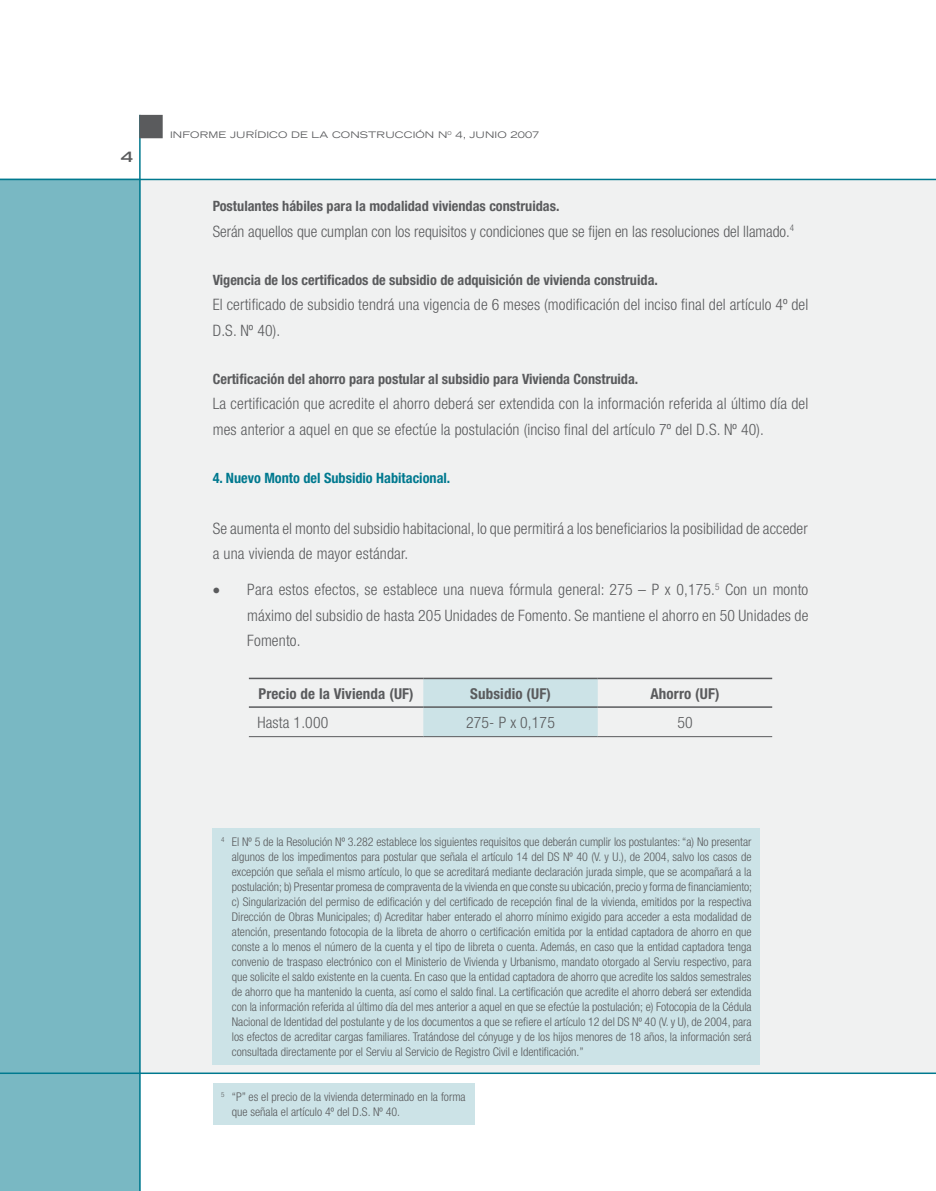
<style>
.page{position:relative;width:936px;height:1191px;background:#fff}
.page>*{position:absolute;margin:0;border:0;box-sizing:border-box;transform-origin:0 0}
.t1{font:300 condensed 15.75px/25.5px "Helvetica Neue";letter-spacing:.01em;color:#5a5b5d}
.t2{font:700 condensed 15px "Helvetica Neue";letter-spacing:.01em;color:#5a5b5d}
.t3{font:700 condensed 14.25px "Helvetica Neue";color:#5a5b5d}
.t4{font:700 condensed 14.25px "Helvetica Neue";color:#00798f}
.t5{font:300 condensed 12px/15px "Helvetica Neue";color:#5a5b5d}
.t6{font:expanded 9px "Trade Gothic LH";letter-spacing:.01em;color:#5a5b5d;scale:1.1 1}
</style>
<div class="page">
<div style="left:6px;top:180px;width:929px;height:892px;background:#f0f1f1"></div>
<div style="left:0;top:180px;width:139px;height:1011px;background:#79b8c3"></div>
<hr style="left:139px;top:115px;width:2px;height:1076px;background:#00798f">
<hr style="left:0;top:179px;width:935px;height:1px;background:#00798f">
<hr style="left:0;top:1072px;width:935px;height:2px;background:#00798f">
<div style="left:140px;top:116px;width:22px;height:21px;background:#5a5b5d"></div>
<div style="left:139px;top:115px;width:24px;height:23px;border:2px solid #5a5b5d"></div>
<svg style="left:935px;top:179px;width:1px;height:895px"></svg>
<div style="left:423px;top:679px;width:174px;height:57px;background:#cce3e7"></div>
<hr style="left:249px;top:677px;width:174px;height:2px;background:#5a5b5d">
<hr style="left:423px;top:677px;width:174px;height:2px;background:#5a5b5d">
<hr style="left:597px;top:677px;width:175px;height:2px;background:#5a5b5d">
<hr style="left:249px;top:706px;width:174px;height:2px;background:#5a5b5d">
<hr style="left:249px;top:736px;width:174px;height:1px;background:#5a5b5d">
<hr style="left:423px;top:706px;width:174px;height:2px;background:#5a5b5d">
<hr style="left:423px;top:736px;width:174px;height:1px;background:#5a5b5d">
<hr style="left:597px;top:706px;width:175px;height:2px;background:#5a5b5d">
<hr style="left:597px;top:736px;width:175px;height:1px;background:#5a5b5d">
<div style="left:213px;top:1083px;width:261px;height:41px;background:#cce3e7"></div>
<div style="left:213px;top:827px;width:547px;height:237px;background:#cce3e7"></div>
<p class="t6" style="left:170px;top:129px;width:9px">INFORME</p>
<p class="t6" style="left:230px;top:129px;width:33px">JURÍDICO</p>
<p class="t6" style="left:291px;top:129px;width:9px">DE</p>
<p class="t6" style="left:311px;top:129px;width:9px">LA</p>
<p class="t6" style="left:332px;top:129px;width:9px">CONSTRUCCIÓN</p>
<p class="t6" style="left:438px;top:129px;width:94px">N <sup>0</sup> 4, JUNIO 2007</p>
<p class="t3" style="left:213px;top:197px;width:348px">Postulantes hábiles para la modalidad viviendas construidas.</p>
<h1 class="t1" style="left:213px;top:218px;width:583px">Serán aquellos que cumplan con los requisitos y condiciones que se fijen en las resoluciones del llamado.<sup>4</sup></h1>
<p class="t3" style="left:213px;top:271px;width:446px">Vigencia de los certificados de subsidio de adquisición de vivienda construida.</p>
<h1 class="t1" style="left:213px;top:291px;width:597px">El certificado de subsidio tendrá una vigencia de 6 meses (modificación del inciso final del artículo 4º del<br>D.S. Nº 40).</h1>
<p class="t3" style="left:213px;top:370px;width:427px">Certificación del ahorro para postular al subsidio para Vivienda Construida.</p>
<h1 class="t1" style="left:213px;top:390px;width:597px">La certificación que acredite el ahorro deberá ser extendida con la información referida al último día del mes anterior a aquel en que se efectúe la postulación (inciso final del artículo 7º del D.S. Nº 40).</h1>
<p class="t4" style="left:213px;top:469px;width:239px">4. Nuevo Monto del Subsidio Habitacional.</p>
<h1 class="t1" style="left:213px;top:515px;width:596px">Se aumenta el monto del subsidio habitacional, lo que permitirá a los beneficiarios la posibilidad de acceder a una vivienda de mayor estándar.</h1>
<h1 class="t1" style="left:247px;top:576px;width:562px;text-align:justify;text-indent:-34px">• Para estos efectos, se establece una nueva fórmula general: 275 – P x 0,175.<sup>5</sup> Con un monto máximo del subsidio de hasta 205 Unidades de Fomento. Se mantiene el ahorro en 50 Unidades de Fomento.</h1>
<p class="t2" style="left:258px;top:684px;width:157px">Precio de la Vivienda (UF)</p>
<p class="t2" style="left:470px;top:684px;width:82px">Subsidio (UF)</p>
<p class="t2" style="left:650px;top:684px;width:71px">Ahorro (UF)</p>
<h1 class="t1" style="left:257px;top:709px;width:72px">Hasta 1.000</h1>
<h1 class="t1" style="left:466px;top:709px;width:90px">275- P x 0,175</h1>
<h1 class="t1" style="left:677px;top:709px;width:17px">50</h1>
<p class="t5" style="left:232px;top:834px;width:521px;text-align:justify;text-indent:-11px"><sup>4</sup> El Nº 5 de la Resolución Nº 3.282 establece los siguientes requisitos que deberán cumplir los postulantes: “a) No presentar algunos de los impedimentos para postular que señala el artículo 14 del DS Nº 40 (V. y U.), de 2004, salvo los casos de excepción que señala el mismo artículo, lo que se acreditará mediante declaración jurada simple, que se acompañará a la postulación; b) Presentar promesa de compraventa de la vivienda en que conste su ubicación, precio y forma de financiamiento; c) Singularización del permiso de edificación y del certificado de recepción final de la vivienda, emitidos por la respectiva Dirección de Obras Municipales; d) Acreditar haber enterado el ahorro mínimo exigido para acceder a esta modalidad de atención, presentando fotocopia de la libreta de ahorro o certificación emitida por la entidad captadora de ahorro en que conste a lo menos el número de la cuenta y el tipo de libreta o cuenta. Además, en caso que la entidad captadora tenga convenio de traspaso electrónico con el Ministerio de Vivienda y Urbanismo, mandato otorgado al Serviu respectivo, para que solicite el saldo existente en la cuenta. En caso que la entidad captadora de ahorro que acredite los saldos semestrales de ahorro que ha mantenido la cuenta, así como el saldo final. La certificación que acredite el ahorro deberá ser extendida con la información referida al último día del mes anterior a aquel en que se efectúe la postulación; e) Fotocopia de la Cédula Nacional de Identidad del postulante y de los documentos a que se refiere el artículo 12 del DS Nº 40 (V. y U), de 2004, para los efectos de acreditar cargas familiares. Tratándose del cónyuge y de los hijos menores de 18 años, la información será consultada directamente por el Serviu al Servicio de Registro Civil e Identificación.”</p>
<p class="t5" style="left:232px;top:1089px;width:235px;text-indent:-11px"><sup>5</sup> “P” es el precio de la vivienda determinado en la forma que señala el artículo 4º del D.S. Nº 40.</p>
</div>
